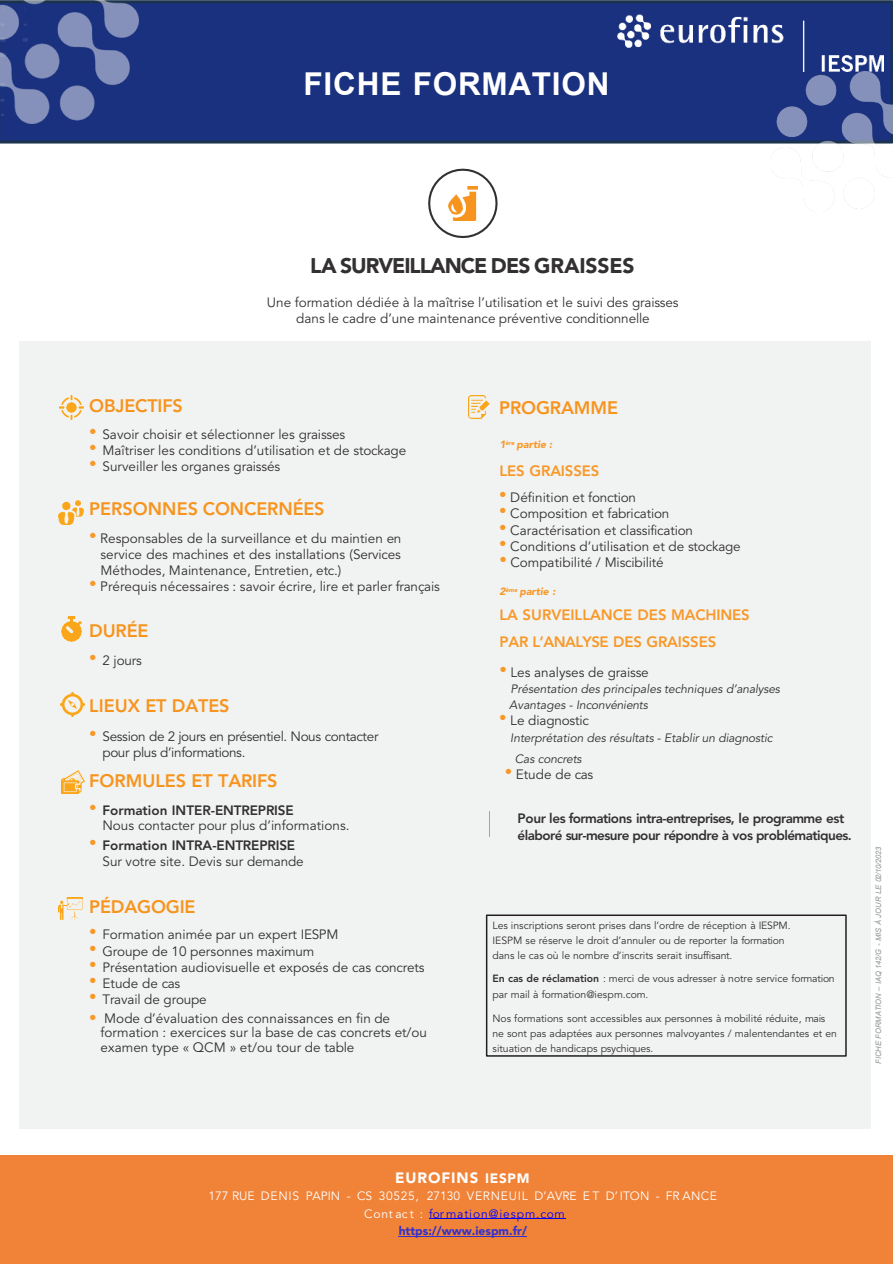
<style>
.page{position:relative;width:893px;height:1264px;background:#fff}
.page>*{position:absolute;margin:0;border:0;box-sizing:border-box;transform-origin:0 0}
.t1{font:700 31.5px "Arial";letter-spacing:.025em;color:#fff}
.t2{font:900 21px "Avenir LT Std";letter-spacing:-.05em;color:#323031}
.t3{font:800 18px "Avenir LT Std";letter-spacing:-.01em;color:#f7941d}
.t4{font:800 15px/27px "Avenir LT Std";letter-spacing:-.01em;color:#f89827}
.t5{font:900 15px "Avenir LT Std";letter-spacing:.065em;color:#fff}
.t6{font:13.5px/16.2px "Avenir LT Std";color:#323031}
.t7{font:800 13.5px/16.5px "Avenir LT Std";letter-spacing:-.04em;color:#323031}
.t8{font:13.5px/16.2px "Avenir LT Std";letter-spacing:-.025em;color:#323031}
.t9{font:italic 12px/16.4px "Avenir LT Std";letter-spacing:-.005em;color:#323031}
.t10{font:12px/17.4px "Avenir LT Std";letter-spacing:.055em;color:#fff;text-align:center}
.t11{font:10.5px/15px "Avenir LT Std";letter-spacing:-.005em;color:#323031}
.t12{font:italic 900 10.5px "Avenir LT Std";letter-spacing:.005em;color:#f89827}
.t13{font:italic 7.5px "Arial";letter-spacing:-.01em;color:#939598}
.s1{font-family:"Arial";font-size:21px;color:#f89827}
.s2{font-weight:800}
.s3{font-size:13.5px}
.s4{color:#00f}
.s5{font-weight:900;color:#33c}
</style>
<div class="page">
<div style="left:20px;top:341px;width:850px;height:787px;background:#f1f2f2"></div>
<div style="left:0;top:0;width:892px;height:143px;background:#1a317f"></div>
<img style="left:468px;top:395px;width:21px;height:24px">
<img style="left:62px;top:617px;width:19px;height:24px">
<img style="left:60px;top:692px;width:24px;height:24px">
<img style="left:59px;top:897px;width:24px;height:22px">
<img style="left:59px;top:395px;width:24px;height:24px">
<img style="left:59px;top:500px;width:24px;height:24px">
<img style="left:61px;top:770px;width:23px;height:23px">
<div style="left:486px;top:914px;width:360px;height:142px;background:#f1f2f2;border:2px solid #231f20"></div>
<svg style="left:489px;top:811px;width:1px;height:25px"></svg>
<svg style="left:428px;top:168px;width:70px;height:71px"></svg>
<img style="left:448px;top:186px;width:29px;height:34px">
<div style="left:0;top:1155px;width:892px;height:108px;background:#f08338"></div>
<hr style="left:429px;top:1218px;width:136px;height:1px;background:#00f">
<hr style="left:398px;top:1235px;width:129px;height:1px;background:#33c">
<img style="left:770px;top:71px;width:122px;height:140px">
<img style="left:618px;top:15px;width:265px;height:56px">
<img style="left:0;top:0;width:138px;height:123px">
<h1 class="t1" style="left:303px;top:72px;width:307px">FICHE FORMATION</h1>
<h2 class="t2" style="left:310px;top:257px;width:326px">LA SURVEILLANCE DES GRAISSES</h2>
<p class="t6" style="left:267px;top:295px;width:413px;text-align:center">Une formation dédiée à la maîtrise l’utilisation et le suivi des graisses dans le cadre d’une maintenance préventive conditionnelle</p>
<h3 class="t3" style="left:89px;top:395px;width:95px">OBJECTIFS</h3>
<p class="t6" style="left:89px;top:427px;width:257px"><span class="s1">•</span> Savoir choisir et sélectionner les graisses</p>
<p class="t6" style="left:89px;top:443px;width:318px"><span class="s1">•</span> Maîtriser les conditions d’utilisation et de stockage</p>
<p class="t6" style="left:89px;top:460px;width:192px"><span class="s1">•</span> Surveiller les organes graissés</p>
<h3 class="t3" style="left:89px;top:499px;width:237px">PERSONNES CONCERNÉES</h3>
<p class="t6" style="left:100px;top:531px;width:302px;text-align:justify;text-indent:-11px"><span class="s1">•</span> Responsables de la surveillance et du maintien en service des machines et des installations (Services Méthodes, Maintenance, Entretien, etc.)</p>
<p class="t6" style="left:89px;top:579px;width:352px"><span class="s1">•</span> Prérequis nécessaires : savoir écrire, lire et parler français</p>
<h3 class="t3" style="left:89px;top:620px;width:61px">DURÉE</h3>
<p class="t6" style="left:89px;top:653px;width:54px"><span class="s1">•</span> 2 jours</p>
<h3 class="t3" style="left:89px;top:695px;width:142px">LIEUX ET DATES</h3>
<p class="t8" style="left:102px;top:729px;width:277px;text-indent:-13px"><span class="s1">•</span> Session de 2 jours en présentiel. Nous contacter pour plus d’informations.</p>
<h3 class="t3" style="left:89px;top:770px;width:190px">FORMULES ET TARIFS</h3>
<p class="t6" style="left:102px;top:803px;width:248px;text-indent:-13px"><span class="s1">•</span> <span class="s2">Formation INTER-ENTREPRISE<br></span>Nous contacter pour plus d’informations.</p>
<p class="t6" style="left:102px;top:838px;width:203px;text-indent:-13px"><span class="s1">•</span> <span class="s2">Formation INTRA-ENTREPRISE<br></span>Sur votre site. Devis sur demande</p>
<h3 class="t3" style="left:89px;top:896px;width:108px">PÉDAGOGIE</h3>
<p class="t6" style="left:89px;top:927px;width:251px"><span class="s1">•</span> Formation animée par un expert IESPM</p>
<p class="t6" style="left:89px;top:944px;width:227px"><span class="s1">•</span> Groupe de 10 personnes maximum</p>
<p class="t6" style="left:89px;top:960px;width:337px"><span class="s1">•</span> Présentation audiovisuelle et exposés de cas concrets</p>
<p class="t6" style="left:89px;top:976px;width:92px"><span class="s1">•</span> Etude de cas</p>
<p class="t6" style="left:89px;top:992px;width:119px"><span class="s1">•</span> Travail de groupe</p>
<p class="t6" style="left:101px;top:1011px;width:328px;line-height:14.9px;text-indent:-11px"><span class="s1">•</span> Mode d’évaluation des connaissances en fin de formation : exercices sur la base de cas concrets et/ou examen type « QCM » et/ou tour de table</p>
<h3 class="t3" style="left:499px;top:398px;width:120px">PROGRAMME</h3>
<p class="t12" style="left:499px;top:440px;width:54px">1<sup>ère</sup> partie :</p>
<p class="t4" style="left:499px;top:457px;width:102px">LES GRAISSES</p>
<p class="t6" style="left:499px;top:490px;width:138px"><span class="s1">•</span> Définition et fonction</p>
<p class="t6" style="left:499px;top:507px;width:172px"><span class="s1">•</span> Composition et fabrication</p>
<p class="t6" style="left:499px;top:523px;width:195px"><span class="s1">•</span> Caractérisation et classification</p>
<p class="t6" style="left:499px;top:539px;width:243px"><span class="s1">•</span> Conditions d’utilisation et de stockage</p>
<p class="t6" style="left:499px;top:555px;width:166px"><span class="s1">•</span> Compatibilité / Miscibilité</p>
<p class="t12" style="left:499px;top:587px;width:58px">2<sup>ème</sup> partie :</p>
<p class="t4" style="left:499px;top:601px;width:252px">LA SURVEILLANCE DES MACHINES<br>PAR L’ANALYSE DES GRAISSES</p>
<p class="t6" style="left:499px;top:665px;width:151px"><span class="s1">•</span> Les analyses de graisse</p>
<p class="t9" style="left:509px;top:682px;width:272px">Présentation des principales techniques d’analyses<br>Avantages - Inconvénients</p>
<p class="t6" style="left:499px;top:714px;width:91px"><span class="s1">•</span> Le diagnostic</p>
<p class="t9" style="left:514px;top:727px;width:259px;line-height:21.6px;text-indent:-5px">Interprétation des résultats - Etablir un diagnostic<br>Cas concrets</p>
<p class="t6" style="left:505px;top:767px;width:90px"><span class="s1">•</span> Etude de cas</p>
<p class="t7" style="left:517px;top:810px;width:336px">Pour les formations intra-entreprises, le programme est élaboré sur-mesure pour répondre à vos problématiques.</p>
<p class="t11" style="left:492px;top:918px;width:299px">Les inscriptions seront prises dans l’ordre de réception à IESPM.<br>IESPM se réserve le droit d’annuler ou de reporter la formation dans le cas où le nombre d’inscrits serait insuffisant.</p>
<p class="t11" style="left:492px;top:972px;width:344px"><span class="s2">En cas de réclamation</span> : merci de vous adresser à notre service formation par mail à formation@iespm.com.</p>
<p class="t11" style="left:492px;top:1011px;width:346px">Nos formations sont accessibles aux personnes à mobilité réduite, mais ne sont pas adaptées aux personnes malvoyantes / malentendantes et en situation de handicaps psychiques.</p>
<p class="t13" style="left:875px;top:1063px;width:218px;rotate:-90deg">FICHE FORMATION – IAQ 142/G - MIS À JOUR LE 02/10/2023</p>
<p class="t5" style="left:395px;top:1170px;width:136px">EUROFINS <span class="s3">IESPM</span></p>
<p class="t10" style="left:208px;top:1188px;width:510px">177 RUE DENIS PAPIN - CS 30525, 27130 VERNEUIL D’AVRE E T D’ ITON - FR ANCE<br>Cont ac t : <span class="s4">formation@iespm.com<br></span><span class="s5">https://www.iespm.fr/</span></p>
</div>
